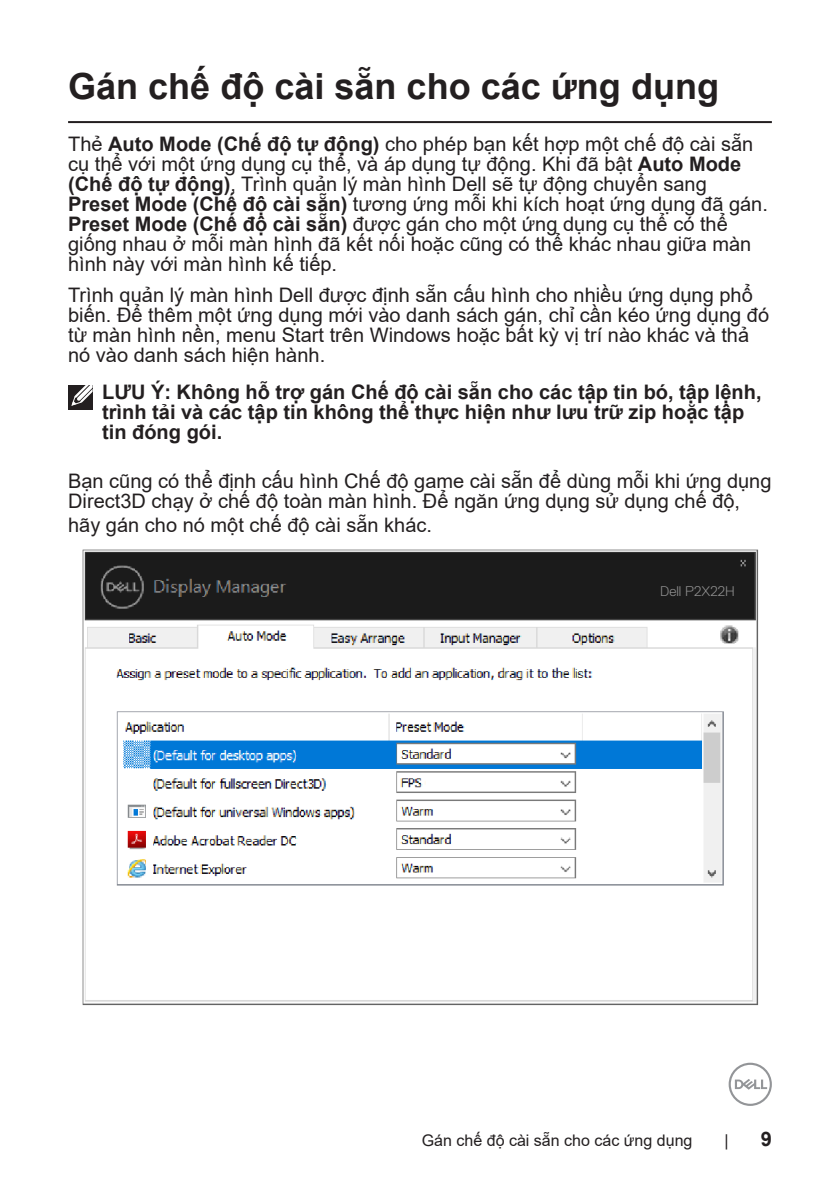
<style>
.page{position:relative;width:840px;height:1191px;background:#fff}
.page>*{position:absolute;margin:0;border:0;box-sizing:border-box;transform-origin:0 0}
.Head_1{font:700 36px "Arial";color:#231f20}
.Paragraph{font:20px/20px "Arial";color:#231f20}
.Note{font:700 20px/20px "Arial";color:#231f20}
.t1{font:16px "Arial";color:#231f20}
.t2{font:300 14px "Dell Replica";color:#939393}
.s1{font-weight:700}
</style>
<div class="page">
<svg style="left:728px;top:1062px;width:43px;height:44px"></svg>
<hr style="left:68px;top:121px;width:703px;height:2px;background:#231f20">
<img style="left:82px;top:549px;width:677px;height:456px">
<div style="left:68px;top:385px;width:24px;height:24px;background:#231f20"></div>
<svg style="left:71px;top:385px;width:22px;height:22px"></svg>
<p class="Head_1" style="left:68px;top:61px;width:652px">Gán chế độ cài sẵn cho các ứng dụng</p>
<p class="Paragraph" style="left:68px;top:134px;width:701px">Thẻ <span class="s1">Auto Mode (Chế độ tự động)</span> cho phép bạn kết hợp một chế độ cài sẵn cụ thể với một ứng dụng cụ thể, và áp dụng tự động. Khi đã bật <span class="s1">Auto Mode (Chế độ tự động)</span>, Trình quản lý màn hình Dell sẽ tự động chuyển sang <span class="s1">Preset Mode (Chế độ cài sẵn)</span> tương ứng mỗi khi kích hoạt ứng dụng đã gán.<br><span class="s1">Preset Mode (Chế độ cài sẵn)</span> được gán cho một ứng dụ ng cụ thể có thể giống nhau ở mỗi màn hình đã kết nối hoặc cũng có thể khác nhau giữa màn hình này với màn hình kế tiếp.</p>
<p class="Paragraph" style="left:68px;top:285px;width:696px">Trình quản lý màn hình Dell được định sẵn cấu hì nh cho nhiều ứng dụ ng phổ biến. Để thêm một ứng dụ ng mới vào danh sách gán, chỉ cần kéo ứng dụ ng đó từ màn hì nh nền, menu Start trên Windows hoặc bất kỳ vị trí nào khác và thả nó vào danh sách hiện hành.</p>
<p class="Note" style="left:102px;top:382px;width:660px">LƯU Ý: Không hỗ trợ gán Chế độ cài sẵn cho các tập tin bó, tập lệnh, trình tải và các tập tin không thể thực hiện như lưu trữ zip hoặc tập tin đóng gói.</p>
<p class="Paragraph" style="left:68px;top:470px;width:704px">Bạn cũng có thể định cấu hình Chế độ game cài sẵn để dùng mỗi khi ứng dụng<br>Direct3D chạy ở chế độ toàn màn hình. Để ngăn ứng dụng sử dụng chế độ,</p>
<p class="Paragraph" style="left:68px;top:514px;width:365px">hãy gán cho nó một chế độ cài sẵn khác.</p>
<p class="t2" style="left:660px;top:583px;width:76px">Dell P2X22H</p>
<p class="t1" style="left:421px;top:1129px;width:272px">Gán chế độ cài sẵn cho các ứng dụ ng</p>
<p class="t1" style="left:724px;top:1129px;width:6px">|</p>
<p class="Note" style="left:760px;top:1129px;width:13px">9</p>
</div>
